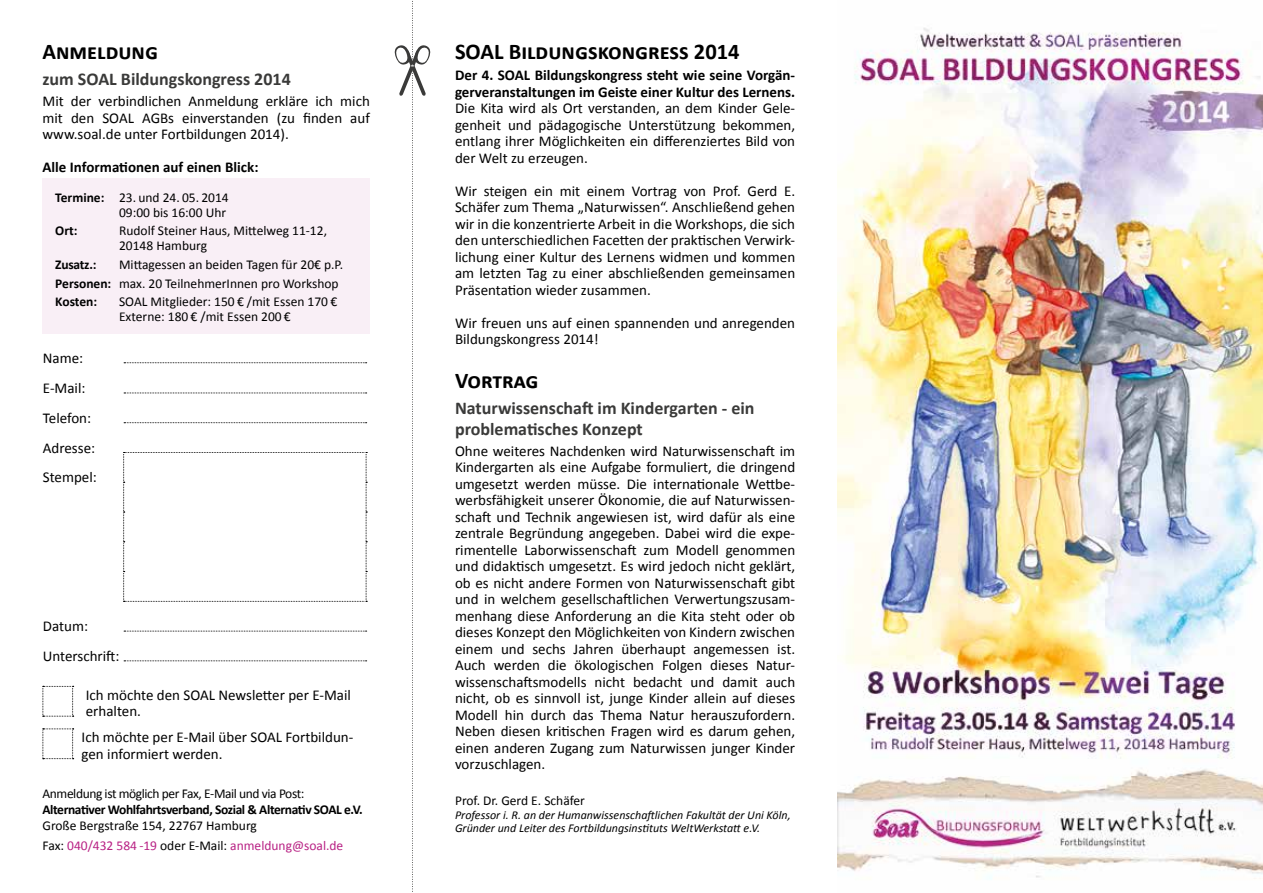
<style>
.page{position:relative;width:1263px;height:893px;background:#fff}
.page>*{position:absolute;margin:0;border:0;box-sizing:border-box;transform-origin:0 0}
.t1{font:700 22.5px "Calibri";color:#000}
.t2{font:700 18px/21.6px "Calibri";color:#3a3a39}
.t3{font:15px/16.5px "Calibri";color:#000}
.t4{font:700 15px/16.5px "Calibri";color:#000}
.t5{font:13.5px/15px "Calibri";color:#000}
.t6{font:700 13.5px "Calibri";letter-spacing:-.03em;color:#000}
.t7{font:13.5px "Calibri";letter-spacing:-.03em;color:#000}
.t8{font:italic 12px/13.5px "Calibri";color:#000}
.s1{font-weight:700}
.s2{color:#b82184}
</style>
<div class="page">
<img style="left:838px;top:28px;width:425px;height:851px">
<svg style="left:124px;top:362px;width:243px;height:1px"></svg>
<svg style="left:124px;top:393px;width:243px;height:1px"></svg>
<svg style="left:124px;top:422px;width:243px;height:1px"></svg>
<svg style="left:124px;top:631px;width:243px;height:1px"></svg>
<svg style="left:124px;top:660px;width:243px;height:1px"></svg>
<svg style="left:123px;top:452px;width:244px;height:150px"></svg>
<svg style="left:43px;top:686px;width:31px;height:31px"></svg>
<svg style="left:43px;top:728px;width:31px;height:31px"></svg>
<div style="left:43px;top:179px;width:327px;height:155px;background:#f9eff6"></div>
<svg style="left:394px;top:1px;width:37px;height:891px"></svg>
<h1 class="t1" style="left:43px;top:38px;width:117px">Anmeldung</h1>
<p class="t2" style="left:43px;top:68px;width:250px">zum SOAL Bildungskongress 2014</p>
<p class="t3" style="left:43px;top:93px;width:329px;text-align:justify">Mit der verbindlichen Anmeldung erkläre ich mich mit den SOAL AGBs einverstanden (zu finden auf www.soal.de unter Fortbildungen 2014).</p>
<p class="t4" style="left:43px;top:159px;width:217px">Alle Informationen auf einen Blick:</p>
<p class="t5" style="left:55px;top:190px;width:175px;text-align:right"><span class="s1">Termine:</span> 23. und 24. 05. 2014<br>09:00 bis 16:00 Uhr</p>
<p class="t6" style="left:55px;top:222px;width:24px">Ort:</p>
<p class="t5" style="left:119px;top:223px;width:209px">Rudolf Steiner Haus, Mittelweg 11-12,<br>20148 Hamburg</p>
<p class="t6" style="left:55px;top:256px;width:43px">Zusatz.:</p>
<p class="t5" style="left:55px;top:255px;width:289px;line-height:18.6px;text-indent:64px">Mittagessen an beiden Tagen für 20€ p.P.<br><span class="s1">Personen:</span> max. 20 TeilnehmerInnen pro Workshop<br><span class="s1">Kosten:</span></p>
<p class="t5" style="left:119px;top:294px;width:220px">SOAL Mitglieder: 150 € /mit Essen 170 €<br>Externe: 180 € /mit Essen 200 €</p>
<p class="t3" style="left:43px;top:343px;width:56px;line-height:29.8px">Name:<br>E-Mail:<br>Telefon:<br>Adresse:<br>Stempel:</p>
<p class="t3" style="left:43px;top:611px;width:78px;line-height:29.7px">Datum:<br>Unterschrift:</p>
<p class="t3" style="left:86px;top:686px;width:267px">Ich möchte den SOAL Newsletter per E-Mail erhalten.</p>
<p class="t3" style="left:82px;top:729px;width:273px">Ich möchte per E-Mail über SOAL Fortbildun&shy;gen informiert werden.</p>
<p class="t7" style="left:43px;top:785px;width:263px">Anmeldung ist möglich per Fax, E-Mail und via Post:</p>
<p class="t6" style="left:43px;top:801px;width:322px">Alternativer Wohlfahrtsverband, Sozial &amp; Alternativ SOAL e.V.</p>
<p class="t5" style="left:43px;top:815px;width:302px;line-height:20.4px">Große Bergstraße 154, 22767 Hamburg<br>Fax: <span class="s2">040/432 584 -19</span> oder E-Mail: <span class="s2">anmeldung@soal.de</span></p>
<h1 class="t1" style="left:455px;top:38px;width:286px">SOAL Bildungskongress 2014</h1>
<p class="t4" style="left:455px;top:67px;width:342px">Der 4. SOAL Bildungskongress steht wie seine Vorgän&shy;gerveranstaltungen im Geiste einer Kultur des Lernens.</p>
<p class="t3" style="left:455px;top:100px;width:342px;text-align:justify">Die Kita wird als Ort verstanden, an dem Kinder Gele&shy;genheit und pädagogische Unterstützung bekommen, entlang ihrer Möglichkeiten ein differenziertes Bild von der Welt zu erzeugen.</p>
<p class="t3" style="left:455px;top:182px;width:342px;text-align:justify">Wir steigen ein mit einem Vortrag von Prof. Gerd E.<br>Schäfer zum Thema „Naturwissen“. Anschließend gehen wir in die konzentrierte Arbeit in die Workshops, die sich den unterschiedlichen Facetten der praktischen Verwirk&shy;lichung einer Kultur des Lernens widmen und kommen am letzten Tag zu einer abschließenden gemeinsamen Präsentation wieder zusammen.</p>
<p class="t3" style="left:455px;top:314px;width:342px">Wir freuen uns auf einen spannenden und anregenden<br>Bildungskongress 2014!</p>
<h1 class="t1" style="left:455px;top:366px;width:85px">Vortrag</h1>
<p class="t2" style="left:455px;top:397px;width:301px">Naturwissenschaft im Kindergarten - ein problematisches Konzept</p>
<p class="t3" style="left:455px;top:443px;width:342px;text-align:justify">Ohne weiteres Nachdenken wird Naturwissenschaft im Kindergarten als eine Aufgabe formuliert, die dringend umgesetzt werden müsse. Die internationale Wettbe&shy;werbsfähigkeit unserer Ökonomie, die auf Naturwissen&shy;schaft und Technik angewiesen ist, wird dafür als eine zentrale Begründung angegeben. Dabei wird die expe&shy;rimentelle Laborwissenschaft zum Modell genommen und didaktisch umgesetzt. Es wird jedoch nicht geklärt, ob es nicht andere Formen von Naturwissenschaft gibt und in welchem gesellschaftlichen Verwertungszusam&shy;menhang diese Anforderung an die Kita steht oder ob dieses Konzept den Möglichkeiten von Kindern zwischen einem und sechs Jahren überhaupt angemessen ist.<br>Auch werden die ökologischen Folgen dieses Natur&shy;wissenschaftsmodells nicht bedacht und damit auch nicht, ob es sinnvoll ist, junge Kinder allein auf dieses Modell hin durch das Thema Natur herauszufordern.<br>Neben diesen kritischen Fragen wird es darum gehen, einen anderen Zugang zum Naturwissen junger Kinder vorzuschlagen.</p>
<p class="t5" style="left:455px;top:793px;width:131px">Prof. Dr. Gerd E. Schäfer</p>
<p class="t8" style="left:455px;top:807px;width:337px">Professor i. R. an der Humanwissenschaftlichen Fakultät der Uni Köln,<br>Gründer und Leiter des Fortbildungsinstituts WeltWerkstatt e.V.</p>
</div>
